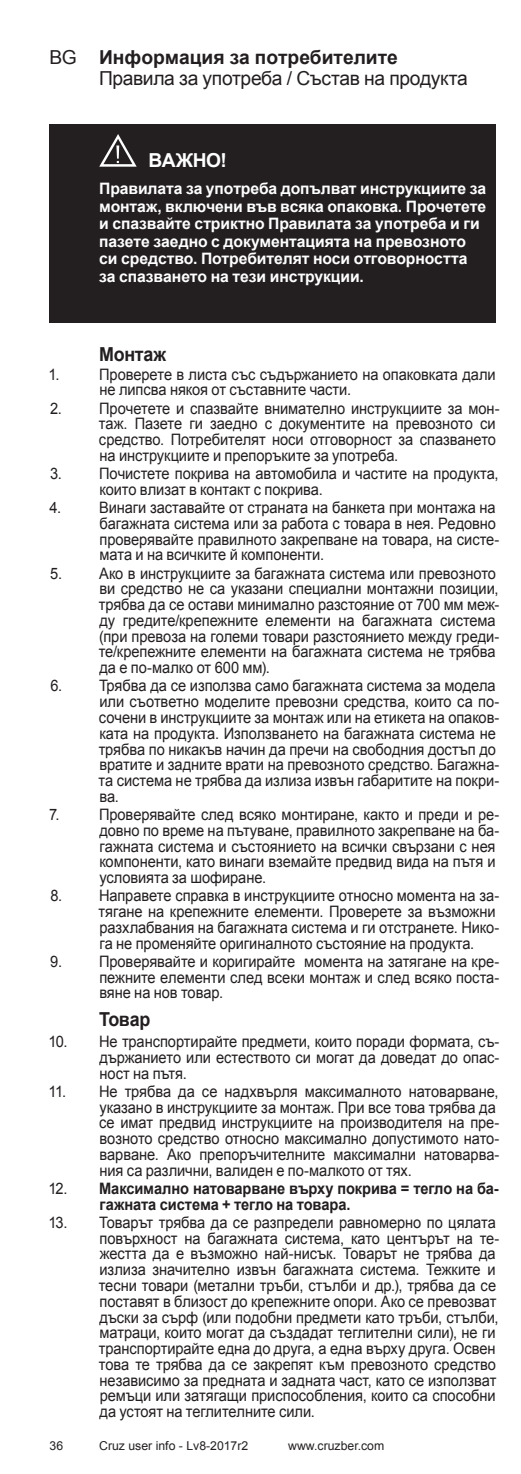
<style>
.page{position:relative;width:521px;height:1474px;background:#fff}
.page>*{position:absolute;margin:0;border:0;box-sizing:border-box;transform-origin:0 0}
.t1{font:19.25px "Arial";letter-spacing:-.02em;color:#231f20}
.t2{font:700 19.25px "Arial";letter-spacing:-.005em;color:#231f20}
.t3{font:700 19.25px "Arial";letter-spacing:-.005em;color:#231f20;scale:.93 1}
.t4{font:700 19.25px "Arial";letter-spacing:-.025em;color:#fff}
.t5{font:15.75px/15.8px "Arial";letter-spacing:-.005em;color:#231f20;scale:.93 1}
.t6{font:700 15.75px/17.5px "Arial";letter-spacing:-.01em;color:#fff}
.t7{font:700 15.75px/15.8px "Arial";letter-spacing:-.01em;color:#231f20;scale:.93 1}
.t8{font:12.25px "Arial";color:#231f20}
</style>
<div class="page">
<div style="left:50px;top:124px;width:446px;height:198px;background:#231f20"></div>
<svg style="left:99px;top:134px;width:38px;height:33px"></svg>
<p class="t1" style="left:50px;top:50px;width:29px">BG</p>
<h4 class="t2" style="left:99px;top:44px;width:300px">Информация за потребителите</h4>
<p class="t1" style="left:99px;top:65px;width:370px">Правила за употреба / Състав на продукта</p>
<p class="t5" style="left:48px;top:357px;width:16px;line-height:33.9px">1.<br>2.</p>
<p class="t5" style="left:50px;top:457px;width:15px;line-height:33.9px">3.<br>4.</p>
<p class="t5" style="left:50px;top:565px;width:14px">5.</p>
<p class="t5" style="left:50px;top:678px;width:14px">6.</p>
<p class="t5" style="left:49px;top:806px;width:13px">7.</p>
<p class="t5" style="left:50px;top:888px;width:14px">8.</p>
<p class="t5" style="left:50px;top:953px;width:14px">9.</p>
<p class="t5" style="left:48px;top:1033px;width:22px">10.</p>
<p class="t5" style="left:48px;top:1083px;width:21px">11.</p>
<p class="t5" style="left:48px;top:1171px;width:22px;line-height:33.9px">12.<br>13.</p>
<h4 class="t4" style="left:148px;top:147px;width:80px">ВАЖНО!</h4>
<p class="t6" style="left:99px;top:180px;width:388px">Правилата за употреба допълват инструкциите за монтаж, включени във всяка опаковка. Прочетете и спазвайте стриктно Правилата за употреба и ги пазете заедно с документацията на превозното си средство. Потребителят носи отговорността за спазването на тези инструкции.</p>
<h4 class="t3" style="left:99px;top:342px;width:74px">Монтаж</h4>
<p class="t5" style="left:99px;top:366px;width:428px">Проверете в листа със съдържанието на опаковката дали</p>
<p class="t5" style="left:99px;top:381px;width:432px;line-height:18.2px">не липсва някоя от съставните части.<br>Прочетете и спазвайте внимателно инструкциите за мон-</p>
<p class="t5" style="left:99px;top:416px;width:429px;text-align:justify">таж. Пазете ги заедно с документите на превозното си средство. Потребителят носи отговорност за спазването на инструкциите и препоръките за употреба.</p>
<p class="t5" style="left:99px;top:466px;width:431px">Почистете покрива на автомобила и частите на продукта,</p>
<p class="t5" style="left:99px;top:480px;width:428px;line-height:18.2px">които влизат в контакт с покрива.<br>Винаги заставайте от страната на банкета при монтажа на</p>
<p class="t5" style="left:99px;top:515px;width:432px">багажната система или за работа с товара в нея. Редовно проверявайте правилното закрепване на товара, на систе&shy;мата и на всичките й компоненти.</p>
<p class="t5" style="left:99px;top:565px;width:432px">Ако в инструкциите за багажната система или превозното ви средство не са указани специални монтажни позиции, трябва да се остави минимално разстояние от 700 мм меж&shy;ду гредите/крепежните елементи на багажната система (при превоза на големи товари разстоянието между греди&shy;те/крепежните елементи на багажната система не трябва да е по-малко от 600 мм).</p>
<p class="t5" style="left:99px;top:678px;width:432px">Трябва да се използва само багажната система за модела или съответно моделите превозни средства, които са по&shy;сочени в инструкциите за монтаж или на етикета на опаков&shy;ката на продукта. Използването на багажната система не трябва по никакъв начин да пречи на свободния достъп до вратите и задните врати на превозното средство. Багажна&shy;та система не трябва да излиза извън габаритите на покри&shy;ва.</p>
<p class="t5" style="left:99px;top:806px;width:432px">Проверявайте след всяко монтиране, както и преди и ре&shy;довно по време на пътуване, правилното закрепване на ба&shy;гажната система и състоянието на всички свързани с нея компоненти, като винаги вземайте предвид вида на пътя и условията за шофиране.</p>
<p class="t5" style="left:99px;top:888px;width:432px">Направете справка в инструкциите относно момента на за&shy;тягане на крепежните елементи. Проверете за възможни разхлабвания на багажната система и ги отстранете. Нико&shy;га не променяйте оригиналното състояние на продукта.</p>
<p class="t5" style="left:99px;top:953px;width:432px;text-align:justify">Проверявайте и коригирайте момента на затягане на кре&shy;пежните елементи след всеки монтаж и след всяко поста&shy;вяне на нов товар.</p>
<h4 class="t3" style="left:99px;top:1007px;width:56px">Товар</h4>
<p class="t5" style="left:99px;top:1033px;width:432px;text-align:justify">Не транспортирайте предмети, които поради формата, съ&shy;държанието или естеството си могат да доведат до опас&shy;ност на пътя.</p>
<p class="t5" style="left:99px;top:1083px;width:432px">Не трябва да се надхвърля максималното натоварване, указано в инструкциите за монтаж. При все това трябва да се имат предвид инструкциите на производителя на пре&shy;возното средство относно максимално допустимото нато&shy;варване. Ако препоръчителните максимални натоварва&shy;ния са различни, валиден е по-малкото от тях.</p>
<h5 class="t7" style="left:99px;top:1181px;width:431px">Максимално натоварване върху покрива = тегло на ба&shy;гажната система + тегло на товара.</h5>
<p class="t5" style="left:99px;top:1214px;width:432px">Товарът трябва да се разпредели равномерно по цялата повърхност на багажната система, като центърът на те&shy;жестта да е възможно най-нисък. Товарът не трябва да излиза значително извън багажната система. Тежките и тесни товари (метални тръби, стълби и др.), трябва да се поставят в близост до крепежните опори. Ако се превозват дъски за сърф (или подобни предмети като тръби, стълби, матраци, които могат да създадат теглителни сили), не ги транспортирайте една до друга, а една върху друга. Освен това те трябва да се закрепят към превозното средство независимо за предната и задната част, като се използват ремъци или затягащи приспособления, които са способни да устоят на теглителните сили.</p>
<p class="t8" style="left:50px;top:1437px;width:15px">36</p>
<p class="t8" style="left:99px;top:1441px;width:151px">Cruz user info - Lv8-2017r2</p>
<p class="t8" style="left:288px;top:1441px;width:97px">www.cruzber.com</p>
</div>
